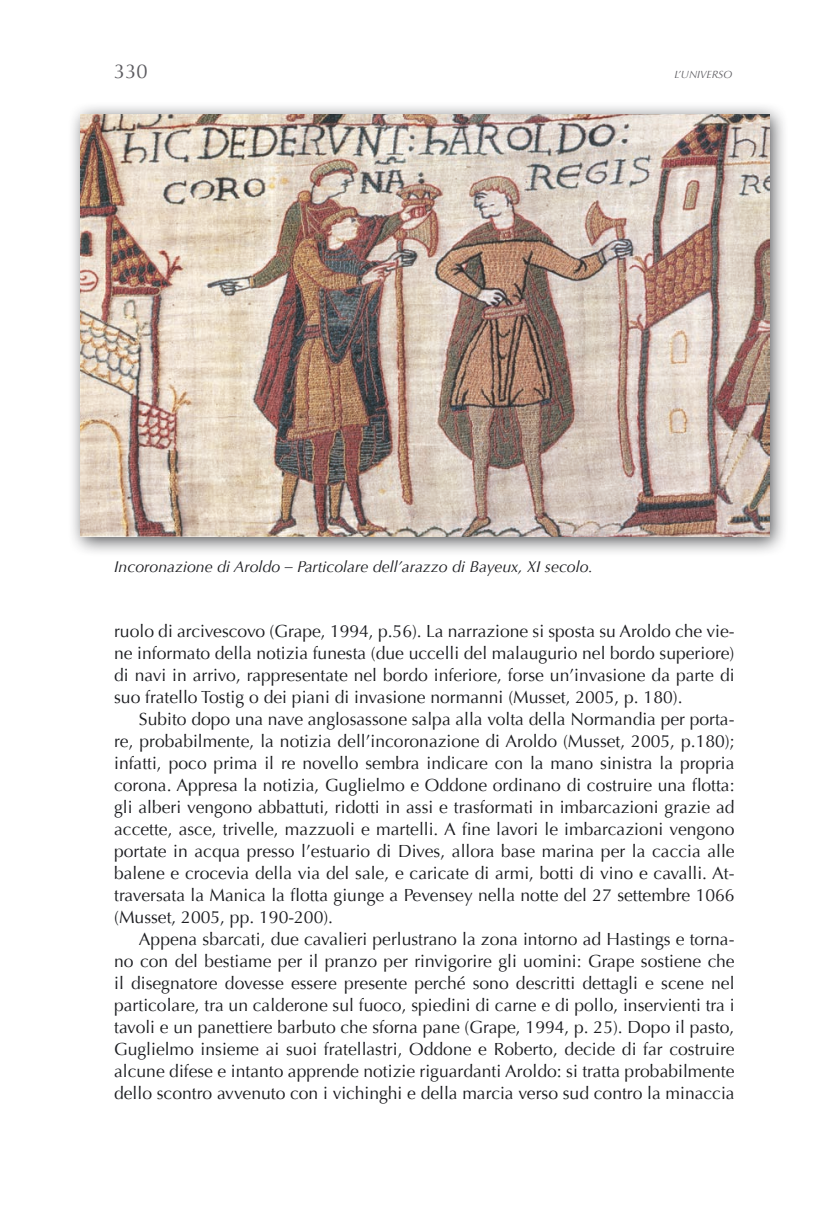
<style>
.page{position:relative;width:819px;height:1221px;background:#fff}
.page>*{position:absolute;margin:0;border:0;box-sizing:border-box;transform-origin:0 0}
.t1{font:20.12px "Optima";color:#5c5b60}
.t2{font:17.5px/22.1px "Optima";color:#1b1c20;text-align:justify}
.t3{font:italic 15.75px "Optima";color:#1b1c20}
.t4{font:italic 10.5px "Optima";color:#5c5b60}
</style>
<div class="page">
<div style="left:67px;top:101px;width:722px;height:455px;background:#1b1c20;opacity:.75"></div>
<img style="left:81px;top:114px;width:688px;height:422px">
<p class="t1" style="left:114px;top:59px;width:35px">330</p>
<p class="t4" style="left:674px;top:68px;width:59px">L’UNIVERSO</p>
<p class="t3" style="left:114px;top:557px;width:480px">Incoronazione di Aroldo – Particolare dell’arazzo di Bayeux, XI secolo.</p>
<p class="t2" style="left:114px;top:620px;width:622px">ruolo di arcivescovo (Grape, 1994, p.56). La narrazione si sposta su Aroldo che vie&shy;ne informato della notizia funesta (due uccelli del malaugurio nel bordo superiore) di navi in arrivo, rappresentate nel bordo inferiore, forse un’invasione da parte di suo fratello Tostig o dei piani di invasione normanni (Musset, 2005, p. 180).</p>
<p class="t2" style="left:114px;top:708px;width:622px;text-indent:25px">Subito dopo una nave anglosassone salpa alla volta della Normandia per porta&shy;re, probabilmente, la notizia dell’incoronazione di Aroldo (Musset, 2005, p.180); infatti, poco prima il re novello sembra indicare con la mano sinistra la propria corona. Appresa la notizia, Guglielmo e Oddone ordinano di costruire una flotta: gli alberi vengono abbattuti, ridotti in assi e trasformati in imbarcazioni grazie ad accette, asce, trivelle, mazzuoli e martelli. A fine lavori le imbarcazioni vengono portate in acqua presso l’estuario di Dives, allora base marina per la caccia alle balene e crocevia della via del sale, e caricate di armi, botti di vino e cavalli. At&shy;traversata la Manica la flotta giunge a Pevensey nella notte del 27 settembre 1066 (Musset, 2005, pp. 190-200).</p>
<p class="t2" style="left:114px;top:928px;width:622px;text-indent:25px">Appena sbarcati, due cavalieri perlustrano la zona intorno ad Hastings e torna&shy;no con del bestiame per il pranzo per rinvigorire gli uomini: Grape sostiene che il disegnatore dovesse essere presente perché sono descritti dettagli e scene nel particolare, tra un calderone sul fuoco, spiedini di carne e di pollo, inservienti tra i tavoli e un panettiere barbuto che sforna pane (Grape, 1994, p. 25). Dopo il pasto, Guglielmo insieme ai suoi fratellastri, Oddone e Roberto, decide di far costruire alcune difese e intanto apprende notizie riguardanti Aroldo: si tratta probabilmente dello scontro avvenuto con i vichinghi e della marcia verso sud contro la minaccia</p>
</div>
